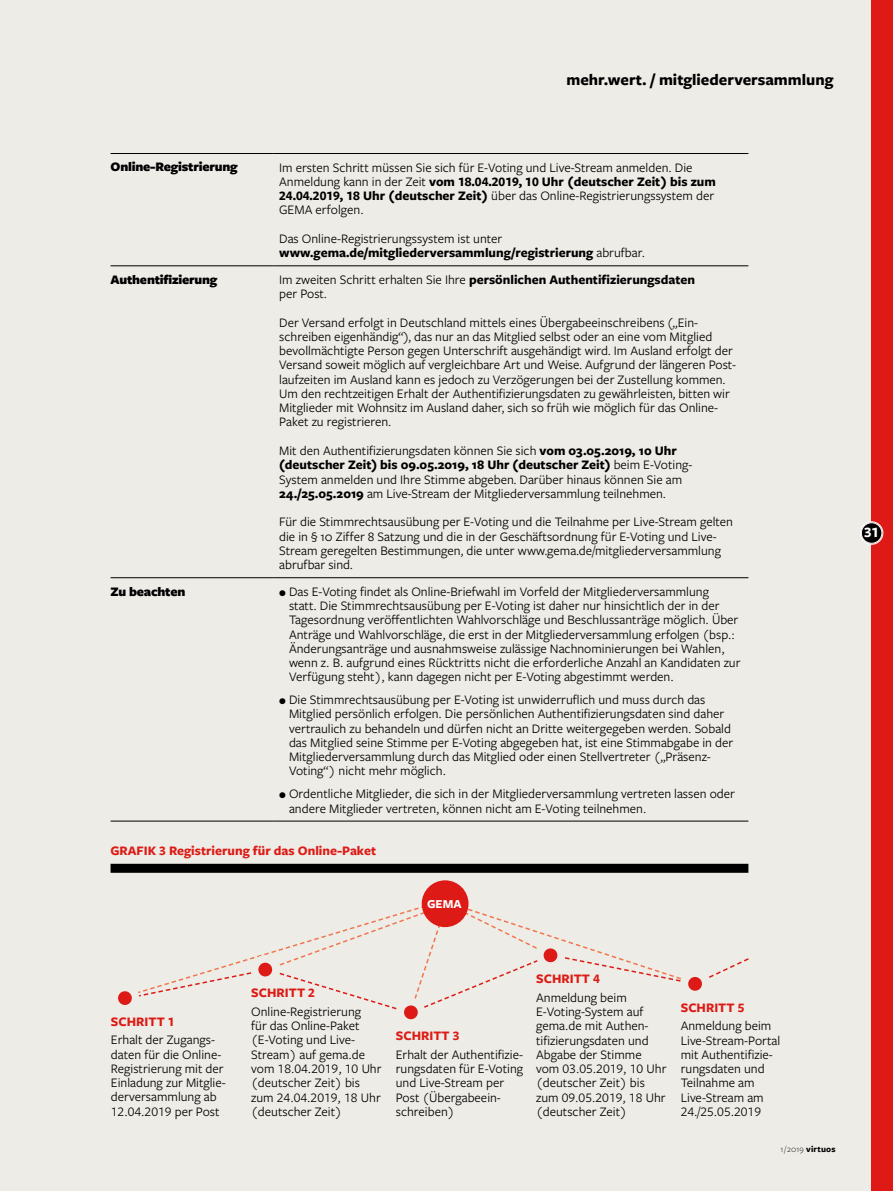
<style>
.page{position:relative;width:893px;height:1191px;background:#eeece6}
.page>*{position:absolute;margin:0;border:0;box-sizing:border-box;transform-origin:0 0}
.t1{font:700 16.5px "Freight Sans Pro";color:#000}
.t2{font:700 15px "Freight Sans Pro";color:#fff}
.t3{font:13.5px/14.2px "Freight Sans Pro";color:#000}
.t4{font:700 13.5px "Freight Sans Pro";color:#dd1a15}
.t5{font:900 13.5px "Freight Sans Pro";letter-spacing:-.015em;color:#000}
.t6{font:700 12.6px "Freight Sans Pro";color:#fff}
.t7{font:700 9px "Freight Sans Pro";letter-spacing:.02em;color:#000}
.s1{font-weight:700}
.s2{font-weight:300}
</style>
<div class="page">
<div style="left:872px;top:0;width:21px;height:1191px;background:#dd1a15"></div>
<hr style="left:111px;top:153px;width:162px;height:1px;background:#000">
<hr style="left:273px;top:153px;width:475px;height:1px;background:#000">
<hr style="left:111px;top:265px;width:162px;height:1px;background:#000">
<hr style="left:273px;top:265px;width:475px;height:1px;background:#000">
<hr style="left:111px;top:577px;width:162px;height:1px;background:#000">
<hr style="left:273px;top:577px;width:475px;height:1px;background:#000">
<hr style="left:111px;top:820px;width:162px;height:1px;background:#000">
<hr style="left:273px;top:820px;width:475px;height:1px;background:#000">
<svg style="left:138px;top:897px;width:611px;height:113px"></svg>
<div style="left:422px;top:880px;width:46px;height:47px;background:#dd1a15;border-radius:50%"></div>
<div style="left:114px;top:987px;width:22px;height:21px;background:#dd1a15;border-radius:50%"></div>
<div style="left:111px;top:983px;width:28px;height:29px;border:8px solid #eeece6;border-radius:50%"></div>
<div style="left:255px;top:959px;width:21px;height:21px;background:#dd1a15;border-radius:50%"></div>
<div style="left:251px;top:955px;width:29px;height:29px;border:8px solid #eeece6;border-radius:50%"></div>
<div style="left:400px;top:1001px;width:22px;height:22px;background:#dd1a15;border-radius:50%"></div>
<div style="left:396px;top:998px;width:29px;height:28px;border:8px solid #eeece6;border-radius:50%"></div>
<div style="left:540px;top:944px;width:21px;height:22px;background:#dd1a15;border-radius:50%"></div>
<div style="left:536px;top:941px;width:29px;height:28px;border:8px solid #eeece6;border-radius:50%"></div>
<div style="left:684px;top:973px;width:22px;height:21px;background:#dd1a15;border-radius:50%"></div>
<div style="left:681px;top:969px;width:28px;height:29px;border:8px solid #eeece6;border-radius:50%"></div>
<div style="left:111px;top:863px;width:637px;height:9px;background:#000"></div>
<div style="left:861px;top:522px;width:21px;height:21px;background:#000;border-radius:50%"></div>
<div style="left:860px;top:521px;width:23px;height:23px;border:1px solid #fff;border-radius:50%"></div>
<div style="left:861px;top:522px;width:21px;height:21px;border:1px solid #fff;border-radius:50%"></div>
<p class="t1" style="left:566px;top:68px;width:269px">mehr.wert. / mitgliederversammlung</p>
<p class="t5" style="left:111px;top:158px;width:129px">Online-Registrierung</p>
<p class="t3" style="left:279px;top:159px;width:438px">Im ersten Schritt müssen Sie sich für E-Voting und Live-Stream anmelden. Die Anmeldung kann in der Zeit <span class="s1">vom 18.04.2019, 10 Uhr (deutscher Zeit) bis zum 24.04.2019, 18 Uhr (deutscher Zeit)</span> über das Online-Registrierungssystem der GEMA erfolgen.</p>
<p class="t3" style="left:279px;top:231px;width:367px">Das Online-Registrierungssystem ist unter <span class="s1">www.gema.de/mitgliederversammlung/registrierung</span> abrufbar.</p>
<p class="t5" style="left:111px;top:270px;width:108px">Authentifizierung</p>
<p class="t3" style="left:279px;top:272px;width:417px">Im zweiten Schritt erhalten Sie Ihre <span class="s1">persönlichen Authentifizierungsdaten </span>per Post.</p>
<p class="t3" style="left:279px;top:314px;width:458px">Der Versand erfolgt in Deutschland mittels eines Übergabeeinschreibens („Ein&shy;schreiben eigenhändig“), das nur an das Mitglied selbst oder an eine vom Mitglied bevollmächtigte Person gegen Unterschrift ausgehändigt wird. Im Ausland erfolgt der Versand soweit möglich auf vergleichbare Art und Weise. Aufgrund der längeren Post&shy;laufzeiten im Ausland kann es jedoch zu Verzögerungen bei der Zustellung kommen.<br>Um den rechtzeitigen Erhalt der Authentifizierungsdaten zu gewährleisten, bitten wir Mitglieder mit Wohnsitz im Ausland daher, sich so früh wie möglich für das Online-Paket zu registrieren.</p>
<p class="t3" style="left:279px;top:443px;width:415px">Mit den Authentifizierungsdaten können Sie sich <span class="s1">vom 03.05.2019, 10 Uhr (deutscher Zeit) bis 09.05.2019, 18 Uhr (deutscher Zeit)</span> beim E-Voting-System anmelden und Ihre Stimme abgeben. Darüber hinaus können Sie am <span class="s1">24./25.05.2019</span> am Live-Stream der Mitgliederversammlung teilnehmen.</p>
<p class="t3" style="left:279px;top:514px;width:455px">Für die Stimmrechtsausübung per E-Voting und die Teilnahme per Live-Stream gelten die in § 10 Ziffer 8 Satzung und die in der Geschäftsordnung für E-Voting und Live-Stream geregelten Bestimmungen, die unter www.gema.de/mitgliederversammlung abrufbar sind.</p>
<p class="t5" style="left:111px;top:582px;width:76px">Zu beachten</p>
<p class="t3" style="left:289px;top:584px;width:453px;text-indent:-10px">X Das E-Voting findet als Online-Briefwahl im Vorfeld der Mitgliederversammlung<br>statt. Die Stimmrechtsausübung per E-Voting ist daher nur hinsichtlich der in der Tagesordnung veröffentlichten Wahlvorschläge und Beschlussanträge möglich. Über Anträge und Wahlvorschläge, die erst in der Mitgliederversammlung erfolgen (bsp.:<br>Änderungsanträge und ausnahmsweise zulässige Nachnominierungen bei Wahlen, wenn z. B. aufgrund eines Rücktritts nicht die erforderliche Anzahl an Kandidaten zur Verfügung steht), kann dagegen nicht per E-Voting abgestimmt werden.</p>
<p class="t3" style="left:289px;top:692px;width:446px;text-indent:-10px">X Die Stimmrechtsausübung per E-Voting ist unwiderruflich und muss durch das Mitglied persönlich erfolgen. Die persönlichen Authentifizierungsdaten sind daher vertraulich zu behandeln und dürfen nicht an Dritte weitergegeben werden. Sobald das Mitglied seine Stimme per E-Voting abgegeben hat, ist eine Stimmabgabe in der Mitgliederversammlung durch das Mitglied oder einen Stellvertreter („Präsenz-Voting“) nicht mehr möglich.</p>
<p class="t3" style="left:289px;top:786px;width:447px;text-indent:-10px">X Ordentliche Mitglieder, die sich in der Mitgliederversammlung vertreten lassen oder andere Mitglieder vertreten, können nicht am E-Voting teilnehmen.</p>
<p class="t4" style="left:111px;top:841px;width:267px">GRAFIK 3 Registrierung für das Online-Paket</p>
<p class="t6" style="left:427px;top:895px;width:36px">GEMA</p>
<p class="t4" style="left:111px;top:1012px;width:65px">SCHRITT 1</p>
<p class="t3" style="left:111px;top:1032px;width:116px">Erhalt der Zugangs&shy;daten für die Online-<br>Registrierung mit der<br>Einladung zur Mitglie&shy;derversammlung ab<br>12.04.2019 per Post</p>
<p class="t4" style="left:251px;top:983px;width:65px">SCHRITT 2</p>
<p class="t3" style="left:251px;top:1004px;width:132px">Online-Registrierung<br>für das Online-Paket (E-Voting und Live-<br>Stream) auf gema.de vom 18.04.2019, 10 Uhr (deutscher Zeit) bis zum 24.04.2019, 18 Uhr (deutscher Zeit)</p>
<p class="t4" style="left:396px;top:1026px;width:65px">SCHRITT 3</p>
<p class="t3" style="left:396px;top:1046px;width:129px">Erhalt der Authentifizie&shy;rungsdaten für E-Voting und Live-Stream per<br>Post (Übergabeein&shy;schreiben)</p>
<p class="t4" style="left:536px;top:969px;width:65px">SCHRITT 4</p>
<p class="t3" style="left:536px;top:989px;width:132px">Anmeldung beim<br>E-Voting-System auf gema.de mit Authen&shy;tifizierungsdaten und<br>Abgabe der Stimme vom 03.05.2019, 10 Uhr (deutscher Zeit) bis zum 09.05.2019, 18 Uhr (deutscher Zeit)</p>
<p class="t4" style="left:681px;top:998px;width:65px">SCHRITT 5</p>
<p class="t3" style="left:681px;top:1018px;width:101px">Anmeldung beim<br>Live-Stream-Portal mit Authentifizie&shy;rungsdaten und<br>Teilnahme am<br>Live-Stream am<br>24./25.05.2019</p>
<p class="t7" style="left:780px;top:1142px;width:57px"><span class="s2">1 / 2019</span> virtuos</p>
<p class="t2" style="left:864px;top:522px;width:16px">31</p>
</div>
